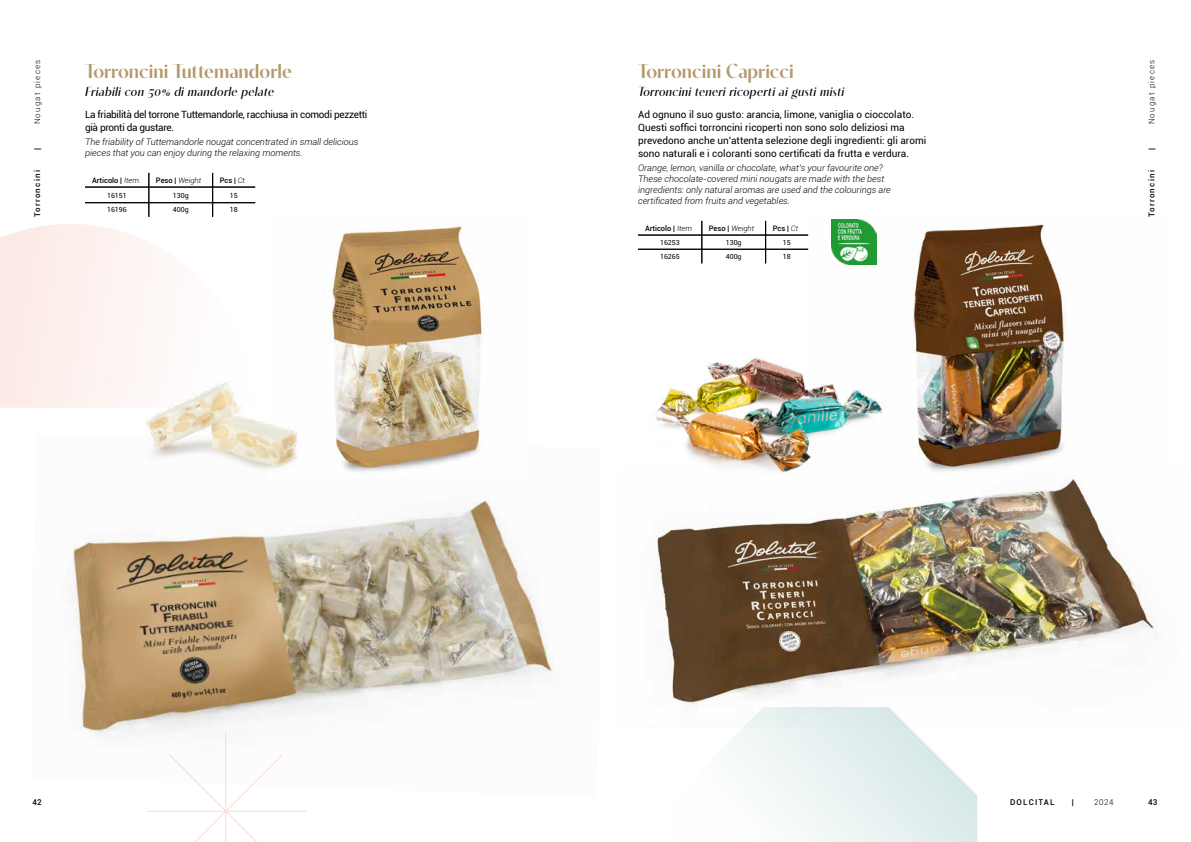
<style>
.page{position:relative;width:1191px;height:842px;background:#fff}
.page>*{position:absolute;margin:0;border:0;box-sizing:border-box;transform-origin:0 0}
.t1{font:600 20px "Contralto Big";color:#b3996c}
.t2{font:italic 13px "Contralto Big";letter-spacing:.03em;color:#000}
.t3{font:10px/13px "Roboto";color:#000}
.t4{font:10px/13px "Roboto";letter-spacing:-.03em;color:#000}
.t5{font:italic 300 9px/11px "Roboto";color:#000}
.t6{font:500 8px "Roboto";letter-spacing:.15em;color:#000}
.t7{font:300 8px "Roboto";letter-spacing:.15em;color:#000}
.t8{font:500 7.5px "Roboto";color:#000}
.t9{font:italic 300 7.5px "Roboto";color:#000}
.t10{font:7px "Roboto";color:#000}
.s1{font-weight:300;font-style:italic}
.s2{font-weight:500;font-style:normal}
</style>
<div class="page">
<svg style="left:730px;top:727px;width:247px;height:115px;fill:#eaf3f3"></svg>
<div style="left:0;top:224px;width:154px;height:184px;background:#fcefec"></div>
<img style="left:66px;top:500px;width:487px;height:253px">
<img style="left:807px;top:219px;width:258px;height:248px">
<img style="left:656px;top:467px;width:502px;height:260px">
<img style="left:656px;top:263px;width:314px;height:251px">
<img style="left:329px;top:226px;width:156px;height:245px">
<img style="left:82px;top:317px;width:300px;height:200px">
<hr style="left:225px;top:731px;width:1px;height:111px;background:#fff">
<svg style="left:168px;top:753px;width:116px;height:89px"></svg>
<hr style="left:147px;top:811px;width:159px;height:1px;background:#fff">
<hr style="left:638px;top:235px;width:64px;height:1px;background:#000">
<hr style="left:702px;top:235px;width:63px;height:1px;background:#000">
<hr style="left:765px;top:235px;width:43px;height:1px;background:#000">
<hr style="left:638px;top:249px;width:64px;height:1px;background:#000">
<hr style="left:702px;top:249px;width:63px;height:1px;background:#000">
<svg style="left:701px;top:221px;width:1px;height:42px"></svg>
<hr style="left:765px;top:249px;width:43px;height:1px;background:#000">
<svg style="left:765px;top:221px;width:1px;height:42px"></svg>
<hr style="left:85px;top:187px;width:64px;height:1px;background:#000">
<hr style="left:149px;top:187px;width:64px;height:1px;background:#000">
<hr style="left:213px;top:187px;width:42px;height:1px;background:#000">
<hr style="left:85px;top:203px;width:64px;height:1px;background:#000">
<hr style="left:149px;top:203px;width:64px;height:1px;background:#000">
<svg style="left:149px;top:173px;width:1px;height:44px"></svg>
<hr style="left:213px;top:203px;width:42px;height:1px;background:#000">
<svg style="left:212px;top:173px;width:1px;height:44px"></svg>
<img style="left:832px;top:220px;width:45px;height:45px">
<p class="t7" style="left:32px;top:124px;width:66px;rotate:-90deg">Nougat pieces</p>
<p class="t6" style="left:32px;top:150px;width:4px;rotate:-90deg">|</p>
<p class="t6" style="left:32px;top:217px;width:49px;rotate:-90deg">Torroncini</p>
<h1 class="t1" style="left:85px;top:56px;width:208px">Torroncini Tuttemandorle</h1>
<h2 class="t2" style="left:85px;top:82px;width:190px">Friabili con 50% di mandorle pelate</h2>
<p class="t4" style="left:85px;top:107px;width:284px">La friabilità del torrone Tuttemandorle, racchiusa in comodi pezzetti già pronti da gustare.</p>
<p class="t5" style="left:85px;top:136px;width:275px">The friability of Tuttemandorle nougat concentrated in small delicious pieces that you can enjoy during the relaxing moments.</p>
<p class="t8" style="left:92px;top:175px;width:48px">Articolo | <span class="s1">Item</span></p>
<p class="t9" style="left:156px;top:175px;width:47px"><span class="s2">Peso |</span> Weight</p>
<p class="t8" style="left:220px;top:175px;width:27px">Pcs | <span class="s1">Ct</span></p>
<p class="t10" style="left:107px;top:190px;width:21px">16151</p>
<p class="t10" style="left:173px;top:190px;width:17px">130g</p>
<p class="t10" style="left:230px;top:190px;width:9px">15</p>
<p class="t10" style="left:107px;top:205px;width:21px">16196</p>
<p class="t10" style="left:173px;top:205px;width:17px">400g</p>
<p class="t10" style="left:230px;top:205px;width:9px">18</p>
<h1 class="t1" style="left:638px;top:56px;width:157px">Torroncini Capricci</h1>
<h2 class="t2" style="left:638px;top:82px;width:208px">Torroncini teneri ricoperti ai gusti misti</h2>
<p class="t3" style="left:638px;top:107px;width:290px">Ad ognuno il suo gusto: arancia, limone, vaniglia o cioccolato.<br>Questi soffici torroncini ricoperti non sono solo deliziosi ma prevedono anche un’attenta selezione degli ingredienti: gli aromi sono naturali e i coloranti sono certificati da frutta e verdura.</p>
<p class="t5" style="left:638px;top:162px;width:254px">Orange, lemon, vanilla or chocolate, what’s your favourite one?<br>These chocolate-covered mini nougats are made with the best ingredients: only natural aromas are used and the colourings are certificated from fruits and vegetables.</p>
<p class="t8" style="left:645px;top:223px;width:48px">Articolo | <span class="s1">Item</span></p>
<p class="t9" style="left:709px;top:223px;width:47px"><span class="s2">Peso |</span> Weight</p>
<p class="t8" style="left:772px;top:223px;width:27px">Pcs | <span class="s1">Ct</span></p>
<p class="t10" style="left:660px;top:237px;width:21px">16253</p>
<p class="t10" style="left:726px;top:237px;width:17px">130g</p>
<p class="t10" style="left:783px;top:237px;width:9px">15</p>
<p class="t10" style="left:660px;top:252px;width:21px">16265</p>
<p class="t10" style="left:726px;top:252px;width:17px">400g</p>
<p class="t10" style="left:783px;top:252px;width:9px">18</p>
<p class="t7" style="left:1146px;top:124px;width:66px;rotate:-90deg">Nougat pieces</p>
<p class="t6" style="left:1146px;top:150px;width:4px;rotate:-90deg">|</p>
<p class="t6" style="left:1146px;top:217px;width:49px;rotate:-90deg">Torroncini</p>
<p class="t6" style="left:33px;top:797px;width:11px">42</p>
<p class="t6" style="left:1010px;top:797px;width:46px">DOLCITAL</p>
<p class="t6" style="left:1071px;top:797px;width:4px">|</p>
<p class="t7" style="left:1094px;top:797px;width:21px">2024</p>
<p class="t6" style="left:1148px;top:797px;width:11px">43</p>
</div>
